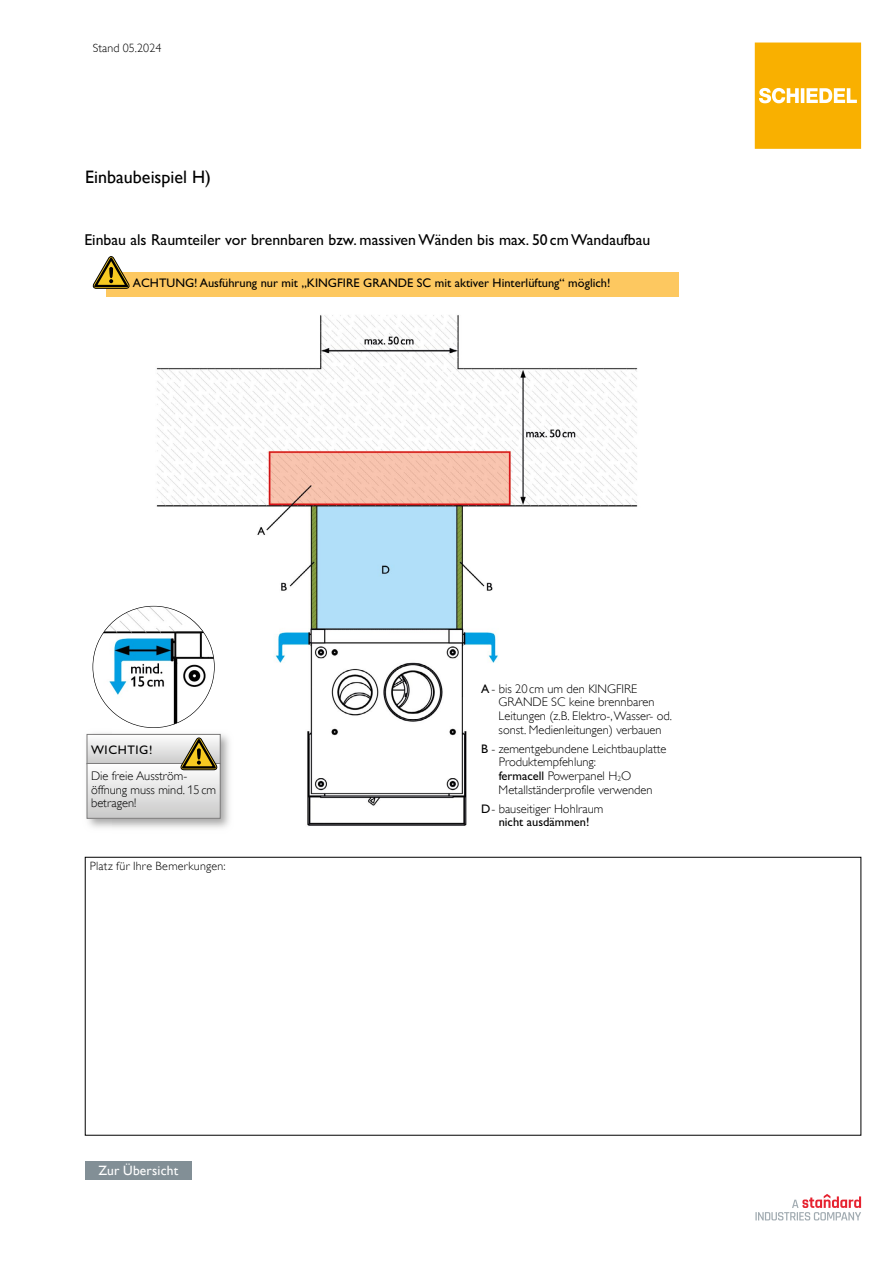
<style>
.page{position:relative;width:893px;height:1263px;background:#fff}
.page>*{position:absolute;margin:0;border:0;box-sizing:border-box;transform-origin:0 0}
.t1{font:18px "Gill Alt One";color:#000}
.t2{font:15.75px "Gill Alt One";color:#000}
.t3{font:13.5px "Gill Alt One";letter-spacing:.015em;color:#fff}
.t4{font:12.45px/13.6px "Gill Alt One MT Light";color:#000}
.t5{font:12.45px "Gill Alt One";color:#000}
.t6{font:12px "Gill Alt One MT Light";letter-spacing:.02em;color:#000}
.s1{font-family:"Gill Alt One"}
.s2{font-family:"Gill Sans";font-weight:300}
.s3{font-size:7.5px}
</style>
<div class="page">
<svg style="left:755px;top:43px;width:106px;height:106px;background:#f9b613"></svg>
<svg style="left:755px;top:1194px;width:106px;height:26px"></svg>
<div style="left:85px;top:1161px;width:106px;height:18px;background:#828f96"></div>
<svg style="left:92px;top:315px;width:546px;height:511px"></svg>
<div style="left:106px;top:272px;width:573px;height:25px;background:#fdc860"></div>
<img style="left:86px;top:728px;width:151px;height:100px">
<div style="left:87px;top:735px;width:133px;height:28px;background:linear-gradient(to bottom,#fcfcfd,#cecece)"></div>
<div style="left:87px;top:734px;width:134px;height:30px;border:1px solid #7c7b7b"></div>
<div style="left:87px;top:764px;width:133px;height:54px;background:linear-gradient(to bottom,#fcfcfc,#cbcbcb)"></div>
<div style="left:87px;top:763px;width:134px;height:56px;border:1px solid #7c7b7b"></div>
<svg style="left:180px;top:731px;width:38px;height:39px"></svg>
<svg style="left:197px;top:748px;width:4px;height:11px"></svg>
<img style="left:93px;top:606px;width:121px;height:122px;border-radius:61px">
<svg style="left:92px;top:256px;width:38px;height:33px"></svg>
<p class="t6" style="left:93px;top:41px;width:70px">Stand 05.2024</p>
<h1 class="t1" style="left:85px;top:166px;width:128px">Einbaubeispiel H)</h1>
<p class="t2" style="left:84px;top:230px;width:567px">Einbau als Raumteiler vor brennbaren bzw. massiven Wänden bis max. 50cm Wandaufbau</p>
<p class="t5" style="left:84px;top:235px;width:448px">Einbau als Raumteiler vor brennbaren bzw. massiven Wänden bis max. 50cm Wandaufbau</p>
<p class="t5" style="left:133px;top:276px;width:479px">ACHTUNG! Ausführung nur mit „KINGFIRE GRANDE SC mit aktiver Hinterlüftung“ möglich!</p>
<p class="t5" style="left:91px;top:742px;width:63px">WICHTIG!</p>
<p class="t4" style="left:91px;top:769px;width:127px">Die freie Ausström&shy;öffnung muss mind. 15cm betragen!</p>
<p class="t6" style="left:90px;top:859px;width:137px">Platz für Ihre Bemerkungen:</p>
<p class="t3" style="left:98px;top:1162px;width:81px">Zur Übersicht</p>
<p class="t4" style="left:499px;top:681px;width:175px;text-indent:-18px"><span class="s1">A</span> - bis 20cm um den KINGFIRE<br>GRANDE S<span class="s2">C</span> keine brennbaren<br>Leitungen (z.B. Elektro-, Wasser- od. sonst. Medienleitungen) verbauen</p>
<p class="t4" style="left:499px;top:741px;width:169px;text-indent:-18px"><span class="s1">B</span> - zementgebundene Leichtbauplatte<br>Produktempfehlung:<br><span class="s1">fermacell</span> Powerpanel H<span class="s3">2</span>O<br>Metallständerprofile verwenden</p>
<p class="t4" style="left:481px;top:801px;width:124px"><span class="s1">D</span>- bauseitiger Hohlraum</p>
<p class="t5" style="left:499px;top:815px;width:92px">nicht ausdämmen!</p>
</div>
